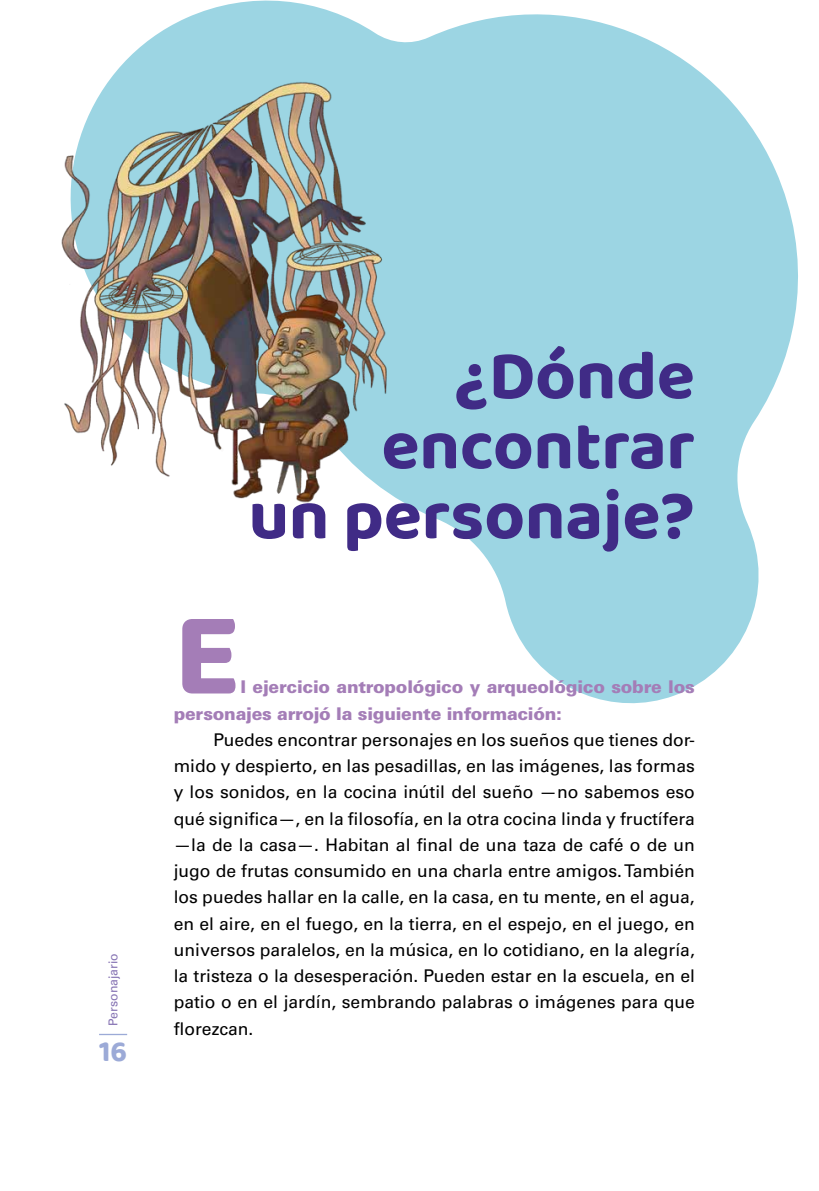
<style>
.page{position:relative;width:819px;height:1191px;background:#fff}
.page>*{position:absolute;margin:0;border:0;box-sizing:border-box;transform-origin:0 0}
.t1{font:700 122.5px "Baloo Tammudu 2";color:#a47db7}
.t2{font:700 70px/70px "Baloo Tammudu 2";color:#402b86;text-align:right}
.t3{font:700 29.75px "Baloo Tammudu 2";color:#9caad7}
.t4{font:17.5px/26.2px "Univers LT Std";color:#000;text-align:justify}
.t5{font:900 17.5px/26.2px "Univers LT Std";letter-spacing:-.015em;color:#a47db7}
.t6{font:12.25px "Univers LT Std";color:#8673b3}
</style>
<div class="page">
<hr style="left:99px;top:1033px;width:28px;height:2px;background:#9caad7">
<svg style="left:245px;top:0;width:553px;height:704px;fill:#9cd5e3"></svg>
<img style="left:61px;top:2px;width:373px;height:560px">
<p class="t6" style="left:106px;top:1025px;width:74px;rotate:-90deg">Personajario</p>
<h3 class="t3" style="left:99px;top:1033px;width:30px">16</h3>
<h2 class="t2" style="left:248px;top:339px;width:448px">¿Dónde encontrar<br>un personaje?</h2>
<h1 class="t1" style="left:174px;top:579px;width:68px">E</h1>
<p class="t5" style="left:174px;top:673px;width:522px;text-indent:67px">l ejercicio antropológico y arqueológico sobre los personajes arrojó la siguiente información:</p>
<p class="t4" style="left:174px;top:726px;width:522px;text-indent:40px">Puedes encontrar personajes en los sueños que tienes dor&shy;mido y despierto, en las pesadillas, en las imágenes, las formas y los sonidos, en la cocina inútil del sueño —no sabemos eso qué significa—, en la filosofía, en la otra cocina linda y fructífera —la de la casa—. Habitan al final de una taza de café o de un jugo de frutas consumido en una charla entre amigos. También los puedes hallar en la calle, en la casa, en tu mente, en el agua, en el aire, en el fuego, en la tierra, en el espejo, en el juego, en universos paralelos, en la música, en lo cotidiano, en la alegría, la tristeza o la desesperación. Pueden estar en la escuela, en el patio o en el jardín, sembrando palabras o imágenes para que florezcan.</p>
</div>
